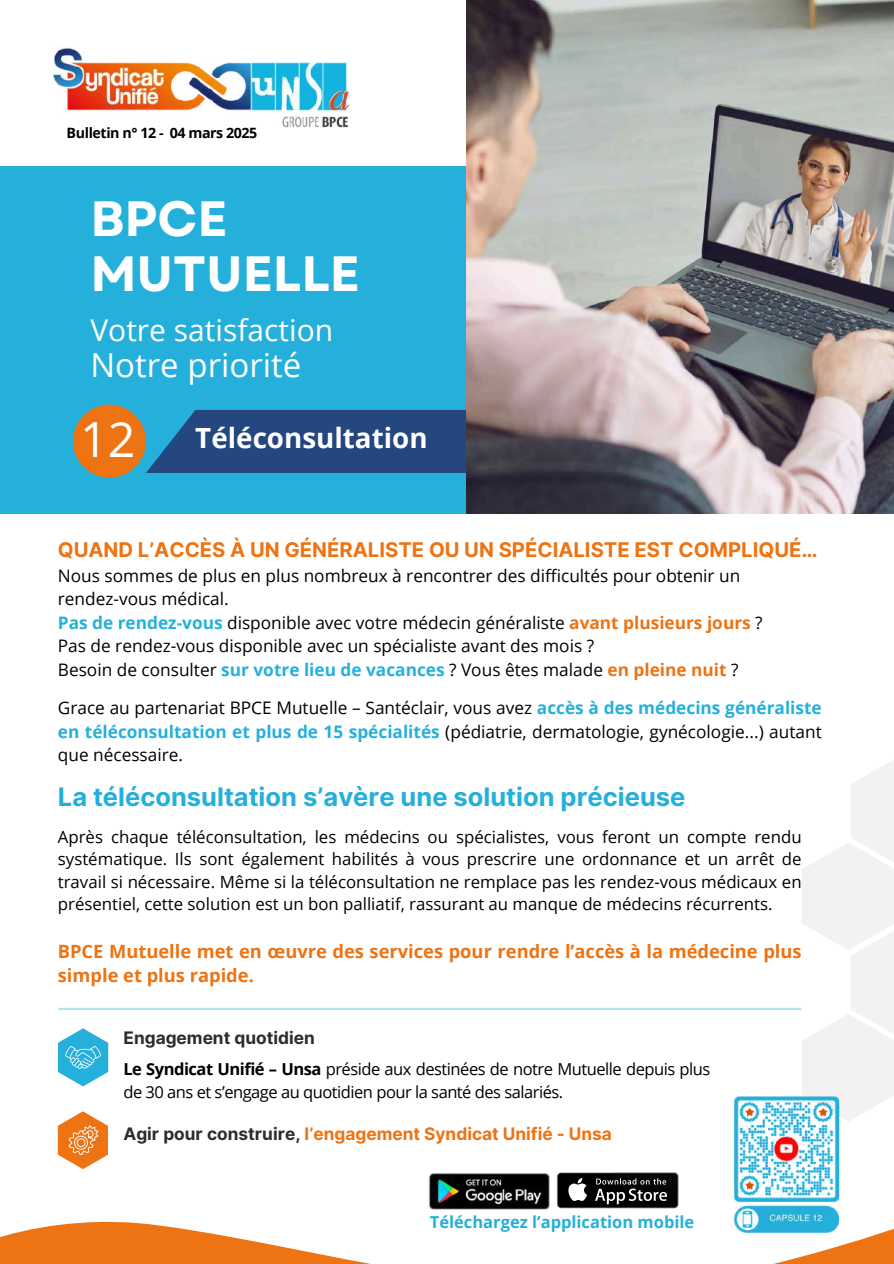
<style>
.page{position:relative;width:894px;height:1264px;background:#fff}
.page>*{position:absolute;margin:0;border:0;box-sizing:border-box;transform-origin:0 0}
.t1{font:700 49.5px/55.2px "Garet";color:#fff}
.t2{font:33px "Open Sans";color:#fff}
.t3{font:30px "Open Sans";color:#fff}
.t4{font:700 27.75px "Open Sans";color:#fff}
.t5{font:700 25.5px "Inter";color:#24b0db}
.t6{font:700 20.25px "Inter";color:#ed7313}
.t7{font:700 18.3px/24.8px "Open Sans";color:#ed7313}
.t8{font:17.25px/23.4px "Open Sans";color:#000}
.t9{font:700 17.25px "Inter";color:#ed7313}
.t10{font:700 17.25px "Inter";color:#2c2d2d}
.t11{font:16.8px/22.5px "Open Sans";color:#000;text-align:justify}
.t12{font:16.5px/22.5px "Open Sans";letter-spacing:-.03em;color:#000}
.t13{font:700 16.5px "Open Sans";color:#24b0db}
.t14{font:700 14.25px "Open Sans";letter-spacing:-.03em;color:#000}
.s1{font-weight:400;font-size:48.45px}
.s2{font-weight:700;color:#24b0db}
.s3{font-weight:700;color:#ed7313}
.s4{font-weight:700}
.s5{color:#2c2d2d}
</style>
<div class="page">
<div style="left:0;top:166px;width:893px;height:347px;background:#24b0db"></div>
<svg style="left:801px;top:760px;width:92px;height:358px"></svg>
<img style="left:52px;top:48px;width:299px;height:80px">
<div style="left:73px;top:405px;width:73px;height:73px;background:#ed7313;border-radius:50%"></div>
<svg style="left:146px;top:410px;width:320px;height:63px;background:#244f87"></svg>
<img style="left:466px;top:0;width:427px;height:513px">
<svg style="left:0;top:1184px;width:893px;height:79px"></svg>
<img style="left:718px;top:1096px;width:136px;height:136px">
<svg style="left:557px;top:1172px;width:121px;height:36px;background:#353535"></svg>
<img style="left:421px;top:1173px;width:136px;height:44px">
<svg style="left:58px;top:1028px;width:50px;height:59px"></svg>
<svg style="left:58px;top:1111px;width:50px;height:58px"></svg>
<hr style="left:59px;top:1007px;width:741px;height:3px;background:#24b0db">
<p class="t14" style="left:67px;top:123px;width:192px">Bulletin n° 12 - 04 mars 2025</p>
<h1 class="t1" style="left:90px;top:191px;width:271px">BPCE<br>MUTUELLE</h1>
<h3 class="t3" style="left:90px;top:309px;width:244px">Votre satisfaction</h3>
<h2 class="t2" style="left:90px;top:342px;width:212px">Notre priorité</h2>
<h3 class="t4" style="left:80px;top:418px;width:349px"><span class="s1">12</span> Téléconsultation</h3>
<p class="t6" style="left:58px;top:537px;width:761px">QUAND L’ACCÈS À UN GÉNÉRALISTE OU UN SPÉCIALISTE EST COMPLIQUÉ…</p>
<p class="t8" style="left:58px;top:563px;width:706px">Nous sommes de plus en plus nombreux à rencontrer des difficultés pour obtenir un rendez-vous médical.<br><span class="s2">Pas de rendez-vous</span> disponible avec votre médecin généraliste <span class="s3">avant plusieurs jours</span> ?<br>Pas de rendez-vous disponible avec un spécialiste avant des mois ?<br>Besoin de consulter <span class="s2">sur votre lieu de vacances</span> ? Vous êtes malade <span class="s3">en pleine nuit</span> ?</p>
<p class="t8" style="left:58px;top:696px;width:765px;text-align:justify">Grace au partenariat BPCE Mutuelle – Santéclair, vous avez <span class="s2">accès à des médecins généraliste en téléconsultation et plus de 15 spécialités</span> (pédiatrie, dermatologie, gynécologie...) autant que nécessaire.</p>
<h3 class="t5" style="left:58px;top:781px;width:629px">La téléconsultation s’avère une solution précieuse</h3>
<p class="t11" style="left:58px;top:825px;width:745px">Après chaque téléconsultation, les médecins ou spécialistes, vous feront un compte rendu systématique. Ils sont également habilités à vous prescrire une ordonnance et un arrêt de travail si nécessaire. Même si la téléconsultation ne remplace pas les rendez-vous médicaux en présentiel, cette solution est un bon palliatif, rassurant au manque de médecins récurrents.</p>
<p class="t7" style="left:58px;top:938px;width:745px">BPCE Mutuelle met en œuvre des services pour rendre l’accès à la médecine plus simple et plus rapide.</p>
<p class="t10" style="left:123px;top:1027px;width:193px">Engagement quotidien</p>
<p class="t12" style="left:123px;top:1057px;width:588px"><span class="s4">Le Syndicat Unifié – Unsa</span> préside aux destinées de notre Mutuelle depuis plus de 30 ans et s’engage au quotidien pour la santé des salariés.</p>
<p class="t9" style="left:123px;top:1122px;width:489px"><span class="s5">Agir pour construire,</span> l’engagement Syndicat Unifié - Unsa</p>
<p class="t13" style="left:429px;top:1209px;width:266px">Téléchargez l’application mobile</p>
</div>
